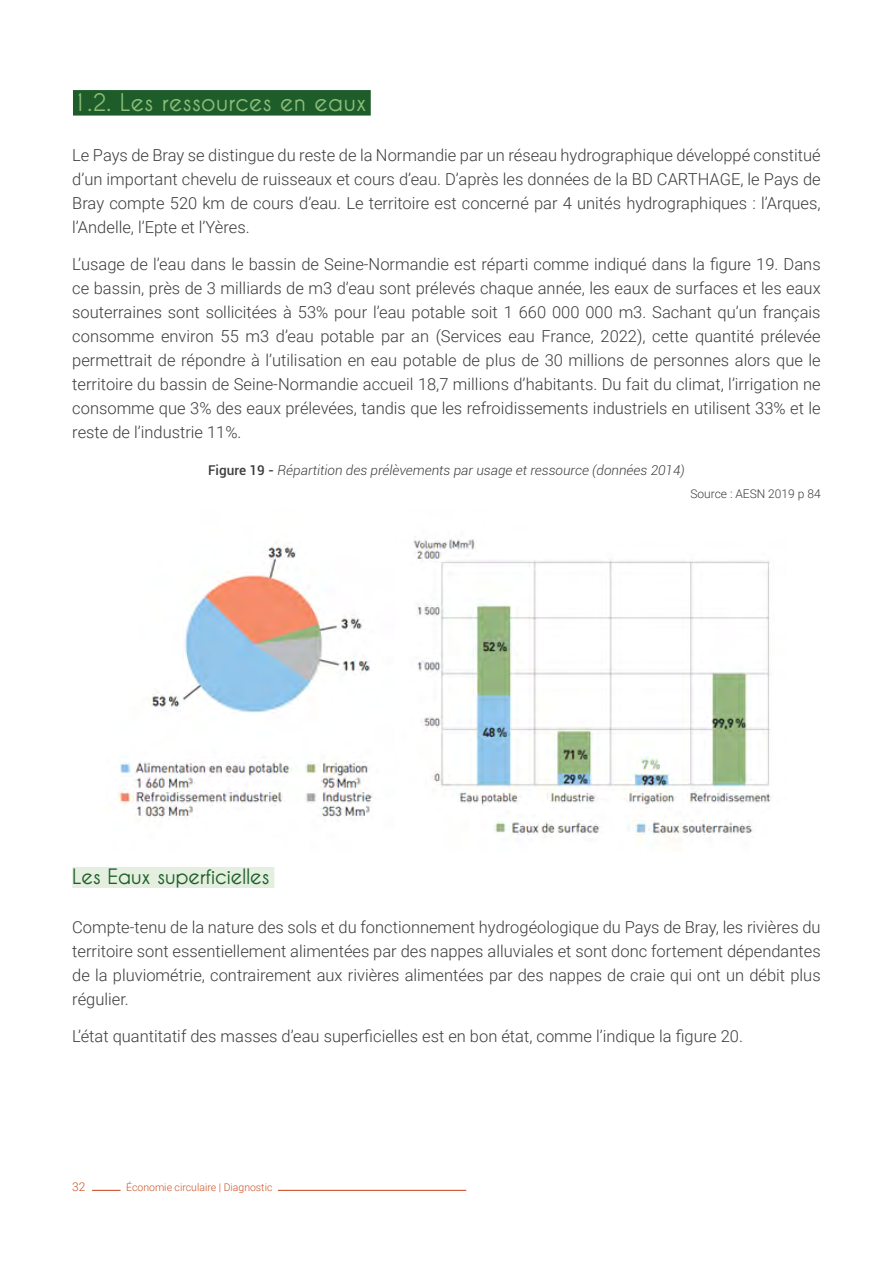
<style>
.page{position:relative;width:893px;height:1263px;background:#fff}
.page>*{position:absolute;margin:0;border:0;box-sizing:border-box;transform-origin:0 0}
.t1{font:700 24px "Caviar Dreams";color:#8cbd7a}
.petite_partie{font:700 21px "Caviar Dreams";letter-spacing:-.02em;color:#1e5d2a}
.t2{font:300 16.5px/24px "Roboto";color:#3c3c3b;text-align:justify}
.t3{font:italic 300 13.5px "Roboto";color:#3c3c3b}
.Sources{font:300 12px "Roboto";color:#3c3c3b}
.t4{font:300 12px "Roboto";color:#cc5228}
.t5{font:300 10.5px "Roboto";color:#cc5228}
.s1{font-weight:500;font-style:normal}
</style>
<div class="page">
<hr style="left:278px;top:1190px;width:188px;height:1px;background:#c63e18">
<svg style="left:92px;top:1190px;width:29px;height:1px"></svg>
<div style="left:73px;top:90px;width:298px;height:26px;background:#1e5d2a"></div>
<div style="left:72px;top:867px;width:202px;height:21px;background:#e4efdf"></div>
<img style="left:106px;top:539px;width:665px;height:302px">
<p class="t1" style="left:72px;top:89px;width:296px">1.2. Les ressources en eaux</p>
<p class="t2" style="left:72px;top:142px;width:750px">Le Pays de Bray se distingue du reste de la Normandie par un réseau hydrographique développé constitué d’un important chevelu de ruisseaux et cours d’eau. D’après les données de la BD CARTHAGE, le Pays de Bray compte 520 km de cours d’eau. Le territoire est concerné par 4 unités hydrographiques : l’Arques, l’Andelle, l’Epte et l’Yères.</p>
<p class="t2" style="left:72px;top:251px;width:750px">L’usage de l’eau dans le bassin de Seine-Normandie est réparti comme indiqué dans la figure 19. Dans ce bassin, près de 3 milliards de m3 d’eau sont prélevés chaque année, les eaux de surfaces et les eaux souterraines sont sollicitées à 53% pour l’eau potable soit 1 660 000 000 m3. Sachant qu’un français consomme environ 55 m3 d’eau potable par an (Services eau France, 2022), cette quantité prélevée permettrait de répondre à l’utilisation en eau potable de plus de 30 millions de personnes alors que le territoire du bassin de Seine-Normandie accueil 18,7 millions d’habitants. Du fait du climat, l’irrigation ne consomme que 3% des eaux prélevées, tandis que les refroidissements industriels en utilisent 33% et le reste de l’industrie 11%.</p>
<p class="t3" style="left:208px;top:461px;width:478px"><span class="s1">Figure 19 -</span> Répartition des prélèvements par usage et ressource (données 2014)</p>
<p class="Sources" style="left:690px;top:486px;width:132px">Source : AESN 2019 p 84</p>
<p class="petite_partie" style="left:72px;top:864px;width:199px">Les Eaux superficielles</p>
<p class="t2" style="left:72px;top:915px;width:750px">Compte-tenu de la nature des sols et du fonctionnement hydrogéologique du Pays de Bray, les rivières du territoire sont essentiellement alimentées par des nappes alluviales et sont donc fortement dépendantes de la pluviométrie, contrairement aux rivières alimentées par des nappes de craie qui ont un débit plus régulier.</p>
<p class="t2" style="left:72px;top:1024px;width:672px">L’état quantitatif des masses d’eau superficielles est en bon état, comme l’indique la figure 20.</p>
<p class="t4" style="left:72px;top:1178px;width:15px">32</p>
<p class="t5" style="left:126px;top:1179px;width:148px">Économie circulaire | Diagnostic</p>
</div>
